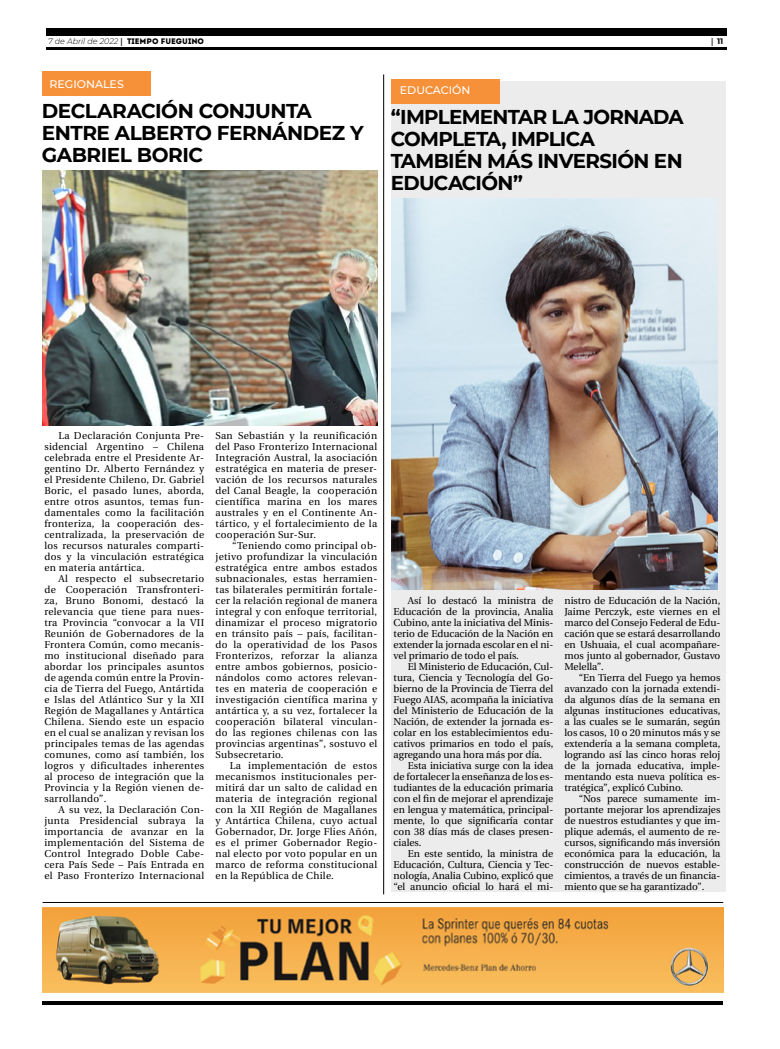
<style>
.page{position:relative;width:780px;height:1049px;background:#fff}
.page>*{position:absolute;margin:0;border:0;box-sizing:border-box;transform-origin:0 0}
.t1{font:700 20px/22px "Montserrat";letter-spacing:-.03em;color:#000}
.t2{font:500 11px "Montserrat";color:#fff}
.t3{font:10px/11px "Utopia";color:#000;text-align:justify}
.t4{font:italic 300 8px "Montserrat";color:#000}
.t5{font:700 8px "Montserrat";color:#000}
.s1{font-family:"Utopia";font-weight:700;font-style:normal}
.s2{font-family:"Intro";font-weight:400;font-style:normal}
.s3{font-family:"Utopia"}
</style>
<div class="page">
<hr style="left:46px;top:48px;width:680px;height:2px;background:#000">
<div style="left:46px;top:28px;width:680px;height:7px;background:#000"></div>
<hr style="left:43px;top:1001px;width:680px;height:4px;background:#000">
<img style="left:43px;top:908px;width:680px;height:84px">
<hr style="left:43px;top:902px;width:680px;height:1px;background:#000">
<div style="left:391px;top:81px;width:334px;height:810px;background:#ececed"></div>
<hr style="left:383px;top:74px;width:1px;height:820px;background:#000">
<div style="left:391px;top:79px;width:108px;height:24px;background:#f79139"></div>
<div style="left:43px;top:72px;width:108px;height:24px;background:#f79139"></div>
<img style="left:43px;top:171px;width:334px;height:254px">
<img style="left:391px;top:198px;width:326px;height:391px">
<p class="t4" style="left:48px;top:36px;width:157px">7 de Abril de 2022 <span class="s1">|</span> <span class="s2">TIEMPO FUEGUINO</span></p>
<p class="t5" style="left:711px;top:35px;width:14px"><span class="s3">|</span> 11</p>
<p class="t2" style="left:50px;top:77px;width:76px">REGIONALES</p>
<p class="t2" style="left:400px;top:83px;width:72px">EDUCACIÓN</p>
<h1 class="t1" style="left:42px;top:99px;width:323px">DECLARACIÓN CONJUNTA<br>ENTRE ALBERTO FERNÁNDEZ Y<br>GABRIEL BORIC</h1>
<h1 class="t1" style="left:391px;top:104px;width:294px">“IMPLEMENTAR LA JORNADA<br>COMPLETA, IMPLICA<br>TAMBIÉN MÁS INVERSIÓN EN<br>EDUCACIÓN”</h1>
<p class="t3" style="left:44px;top:430px;width:161px;text-indent:14px">La Declaración Conjunta Pre&shy;sidencial Argentino – Chilena celebrada entre el Presidente Ar&shy;gentino Dr. Alberto Fernández y el Presidente Chileno, Dr. Gabriel Boric, el pasado lunes, aborda, entre otros asuntos, temas fun&shy;damentales como la facilitación fronteriza, la cooperación des&shy;centralizada, la preservación de los recursos naturales comparti&shy;dos y la vinculación estratégica en materia antártica.</p>
<p class="t3" style="left:44px;top:573px;width:161px;text-indent:14px">Al respecto el subsecretario de Cooperación Transfronteri&shy;za, Bruno Bonomi, destacó la relevancia que tiene para nues&shy;tra Provincia “convocar a la VII Reunión de Gobernadores de la Frontera Común, como mecanis&shy;mo institucional diseñado para abordar los principales asuntos de agenda común entre la Provin&shy;cia de Tierra del Fuego, Antártida e Islas del Atlántico Sur y la XII Región de Magallanes y Antártica Chilena. Siendo este un espacio en el cual se analizan y revisan los principales temas de las agendas comunes, como así también, los logros y dificultades inherentes al proceso de integración que la Provincia y la Región vienen de&shy;sarrollando”.</p>
<p class="t3" style="left:44px;top:804px;width:161px;text-indent:14px">A su vez, la Declaración Con&shy;junta Presidencial subraya la importancia de avanzar en la implementación del Sistema de Control Integrado Doble Cabe&shy;cera País Sede – País Entrada en el Paso Fronterizo Internacional</p>
<p class="t3" style="left:215px;top:430px;width:163px">San Sebastián y la reunificación del Paso Fronterizo Internacional Integración Austral, la asociación estratégica en materia de preser&shy;vación de los recursos naturales del Canal Beagle, la cooperación científica marina en los mares australes y en el Continente An&shy;tártico, y el fortalecimiento de la cooperación Sur-Sur.</p>
<p class="t3" style="left:215px;top:540px;width:163px;text-indent:16px">“Teniendo como principal ob&shy;jetivo profundizar la vinculación estratégica entre ambos estados subnacionales, estas herramien&shy;tas bilaterales permitirán fortale&shy;cer la relación regional de manera integral y con enfoque territorial, dinamizar el proceso migratorio en tránsito país – país, facilitan&shy;do la operatividad de los Pasos Fronterizos, reforzar la alianza entre ambos gobiernos, posicio&shy;nándolos como actores relevan&shy;tes en materia de cooperación e investigación científica marina y antártica y, a su vez, fortalecer la cooperación bilateral vinculan&shy;do las regiones chilenas con las provincias argentinas”, sostuvo el Subsecretario.</p>
<p class="t3" style="left:215px;top:760px;width:163px;text-indent:14px">La implementación de estos mecanismos institucionales per&shy;mitirá dar un salto de calidad en materia de integración regional con la XII Región de Magallanes y Antártica Chilena, cuyo actual Gobernador, Dr. Jorge Flies Añón, es el primer Gobernador Regio&shy;nal electo por voto popular en un marco de reforma constitucional en la República de Chile.</p>
<p class="t3" style="left:393px;top:595px;width:161px;text-indent:14px">Así lo destacó la ministra de Educación de la provincia, Analia Cubino, ante la iniciativa del Minis&shy;terio de Educación de la Nación en extender la jornada escolar en el ni&shy;vel primario de todo el país.</p>
<p class="t3" style="left:393px;top:661px;width:161px;text-indent:14px">El Ministerio de Educación, Cul&shy;tura, Ciencia y Tecnología del Go&shy;bierno de la Provincia de Tierra del Fuego AIAS, acompaña la iniciativa del Ministerio de Educación de la Nación, de extender la jornada es&shy;colar en los establecimientos edu&shy;cativos primarios en todo el país, agregando una hora más por día.</p>
<p class="t3" style="left:393px;top:760px;width:161px;text-indent:14px">Esta iniciativa surge con la idea de fortalecer la enseñanza de los es&shy;tudiantes de la educación primaria con el fin de mejorar el aprendizaje en lengua y matemática, principal&shy;mente, lo que significaría contar con 38 días más de clases presen&shy;ciales.</p>
<p class="t3" style="left:393px;top:848px;width:161px;text-indent:14px">En este sentido, la ministra de Educación, Cultura, Ciencia y Tec&shy;nología, Analia Cubino, explicó que “el anuncio oficial lo hará el mi-</p>
<p class="t3" style="left:564px;top:595px;width:157px">nistro de Educación de la Nación, Jaime Perczyk, este viernes en el marco del Consejo Federal de Edu&shy;cación que se estará desarrollando en Ushuaia, el cual acompañare&shy;mos junto al gobernador, Gustavo Melella”.</p>
<p class="t3" style="left:564px;top:672px;width:157px;text-indent:14px">“En Tierra del Fuego ya hemos avanzado con la jornada extendi&shy;da algunos días de la semana en algunas instituciones educativas, a las cuales se le sumarán, según los casos, 10 o 20 minutos más y se extendería a la semana completa, logrando así las cinco horas reloj de la jornada educativa, imple&shy;mentando esta nueva política es&shy;tratégica”, explicó Cubino.</p>
<p class="t3" style="left:564px;top:793px;width:157px;text-indent:14px">“Nos parece sumamente im&shy;portante mejorar los aprendizajes de nuestros estudiantes y que im&shy;plique además, el aumento de re&shy;cursos, significando más inversión económica para la educación, la construcción de nuevos estable&shy;cimientos, a través de un financia&shy;miento que se ha garantizado”.</p>
</div>
